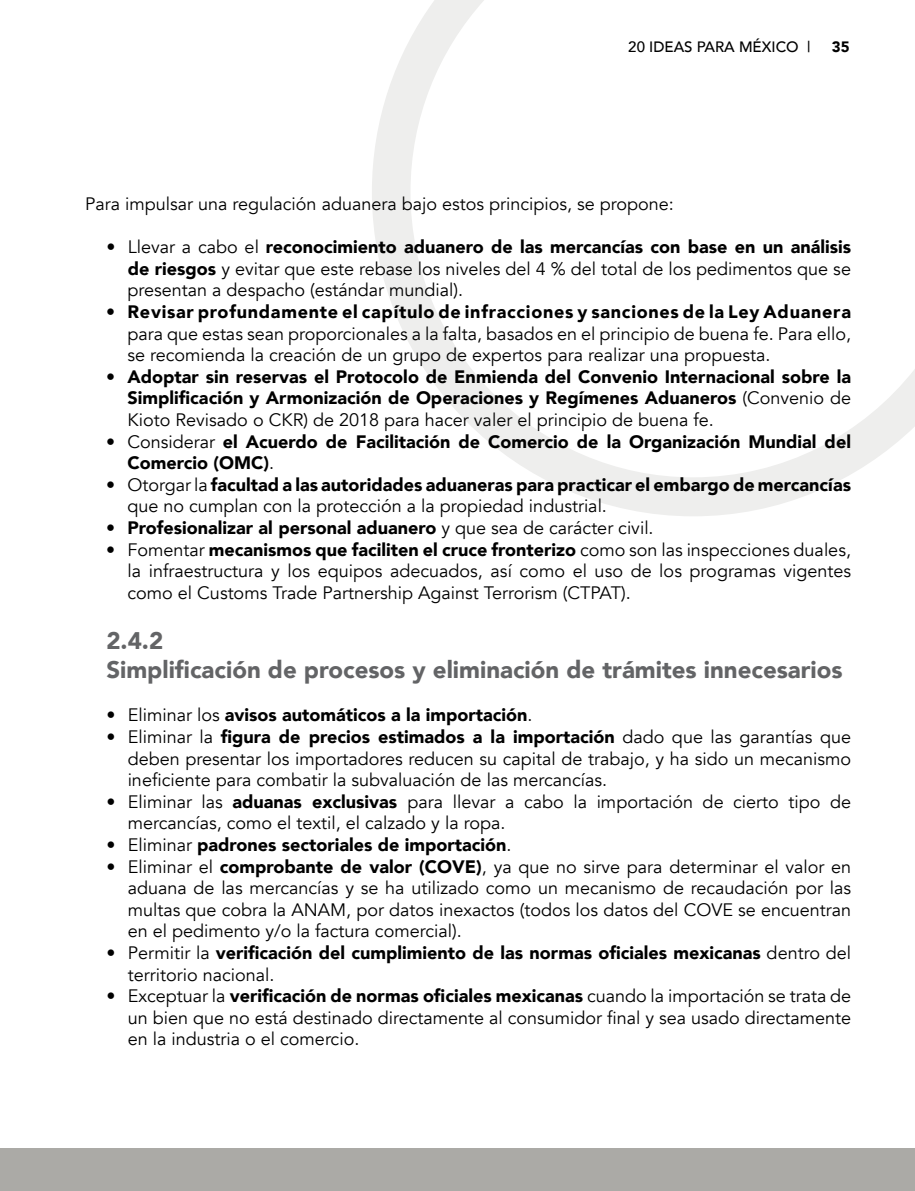
<style>
.page{position:relative;width:915px;height:1191px;background:#fff}
.page>*{position:absolute;margin:0;border:0;box-sizing:border-box;transform-origin:0 0}
.t1{font:900 24px/28.8px "Avenir";color:#636466}
.t2{font:18px/21.6px "Avenir";color:#000;text-align:justify}
.t3{font:900 18px/21.6px "Avenir";color:#000}
.t4{font:500 15px "Avenir";color:#000}
.t5{font:900 15px "Avenir";color:#000}
.s1{font-weight:900}
.s2{font-weight:400}
</style>
<div class="page">
<div style="left:0;top:1148px;width:914px;height:42px;background:#abaaa6"></div>
<svg style="left:372px;top:0;width:542px;height:516px"></svg>
<p class="t4" style="left:628px;top:33px;width:183px">20 IDEAS PARA MÉXICO |</p>
<p class="t5" style="left:831px;top:33px;width:19px">35</p>
<p class="t2" style="left:85px;top:193px;width:590px">Para impulsar una regulación aduanera bajo estos principios, se propone:</p>
<p class="t2" style="left:127px;top:236px;width:724px;text-indent:-21px">• Llevar a cabo el <span class="s1">reconocimiento aduanero de las mercancías con base en un análisis de riesgos</span> y evitar que este rebase los niveles del 4 % del total de los pedimentos que se presentan a despacho (estándar mundial).</p>
<p class="t2" style="left:127px;top:301px;width:724px;text-indent:-21px">• <span class="s1">Revisar profundamente el capítulo de infracciones y sanciones de la Ley Aduanera </span>para que estas sean proporcionales a la falta, basados en el principio de buena fe. Para ello, se recomienda la creación de un grupo de expertos para realizar una propuesta.</p>
<p class="t3" style="left:127px;top:365px;width:724px;text-align:justify;text-indent:-21px">• Adoptar sin reservas el Protocolo de Enmienda del Convenio Internacional sobre la Simplificación y Armonización de Operaciones y Regímenes Aduaneros <span class="s2">(Convenio de Kioto Revisado o CKR) de 2018 para hacer valer el principio de buena fe.</span></p>
<p class="t3" style="left:127px;top:430px;width:724px;text-indent:-21px"><span class="s2">• Considerar</span> el Acuerdo de Facilitación de Comercio de la Organización Mundial del<br>Comercio (OMC)<span class="s2">.</span></p>
<p class="t3" style="left:127px;top:473px;width:724px;text-indent:-21px"><span class="s2">• Otorgar la</span> facultad a las autoridades aduaneras para practicar el embargo de mercancías <span class="s2">que no cumplan con la protección a la propiedad industrial.</span></p>
<p class="t3" style="left:106px;top:516px;width:548px">• Profesionalizar al personal aduanero <span class="s2">y que sea de carácter civil.</span></p>
<p class="t2" style="left:127px;top:539px;width:724px;text-indent:-21px">• Fomentar <span class="s1">mecanismos que faciliten el cruce fronterizo</span> como son las inspecciones duales, la infraestructura y los equipos adecuados, así como el uso de los programas vigentes como el Customs Trade Partnership Against Terrorism (CTPAT).</p>
<h1 class="t1" style="left:106px;top:626px;width:737px">2.4.2<br>Simplificación de procesos y eliminación de trámites innecesarios</h1>
<p class="t3" style="left:106px;top:704px;width:427px"><span class="s2">• Eliminar los</span> avisos automáticos a la importación<span class="s2">.</span></p>
<p class="t2" style="left:128px;top:726px;width:724px;text-indent:-21px">• Eliminar la <span class="s1">figura de precios estimados a la importación</span> dado que las garantías que deben presentar los importadores reducen su capital de trabajo, y ha sido un mecanismo ineficiente para combatir la subvaluación de las mercancías.</p>
<p class="t2" style="left:128px;top:791px;width:724px;text-indent:-21px">• Eliminar las <span class="s1">aduanas exclusivas</span> para llevar a cabo la importación de cierto tipo de mercancías, como el textil, el calzado y la ropa.</p>
<p class="t3" style="left:106px;top:833px;width:406px"><span class="s2">• Eliminar</span> padrones sectoriales de importación<span class="s2">.</span></p>
<p class="t2" style="left:128px;top:856px;width:724px;text-indent:-21px">• Eliminar el <span class="s1">comprobante de valor (COVE)</span>, ya que no sirve para determinar el valor en aduana de las mercancías y se ha utilizado como un mecanismo de recaudación por las multas que cobra la ANAM, por datos inexactos (todos los datos del COVE se encuentran en el pedimento y/o la factura comercial).</p>
<p class="t3" style="left:128px;top:941px;width:724px;text-indent:-21px"><span class="s2">• Permitir la</span> verificación del cumplimiento de las normas oficiales mexicanas <span class="s2">dentro del territorio nacional.</span></p>
<p class="t2" style="left:128px;top:985px;width:724px;text-indent:-21px">• Exceptuar la <span class="s1">verificación de normas oficiales mexicanas</span> cuando la importación se trata de un bien que no está destinado directamente al consumidor final y sea usado directamente en la industria o el comercio.</p>
</div>
